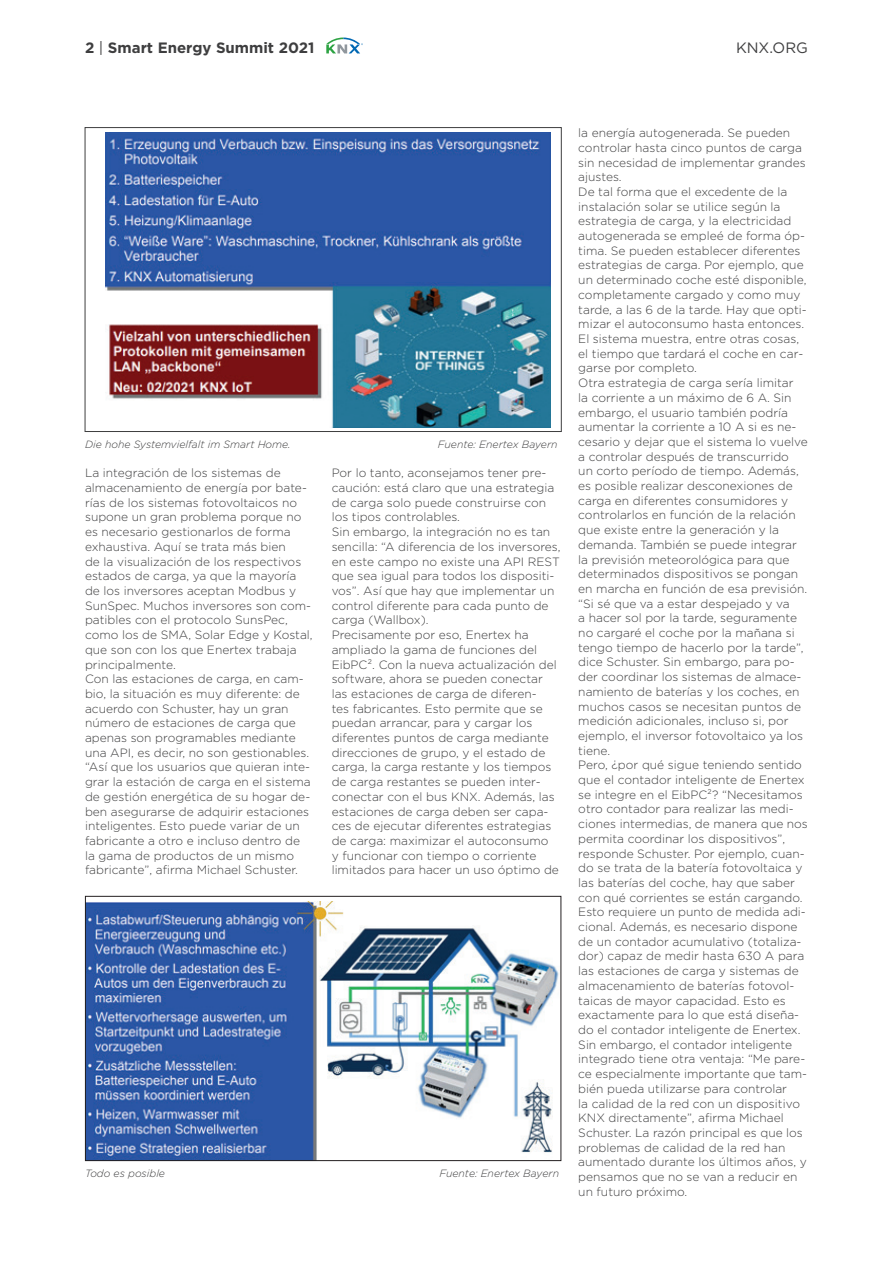
<style>
.page{position:relative;width:893px;height:1263px;background:#fff}
.page>*{position:absolute;margin:0;border:0;box-sizing:border-box;transform-origin:0 0}
.t1{font:700 15px "Gotham";color:#3e3e3f}
.t2{font:15px "Gotham";color:#3e3e3f}
.t3{font:300 12px/14.7px "Gotham";color:#3e3e3f}
.t4{font:italic 300 10.5px "Gotham";color:#3e3e3f}
.s1{font-weight:400}
</style>
<div class="page">
<img style="left:106px;top:132px;width:445px;height:296px">
<img style="left:87px;top:902px;width:472px;height:257px">
<div style="left:85px;top:896px;width:476px;height:265px;border:1px solid #231f20"></div>
<div style="left:85px;top:127px;width:476px;height:305px;border:1px solid #3e3e3f"></div>
<svg style="left:326px;top:38px;width:37px;height:15px"></svg>
<p class="t1" style="left:85px;top:39px;width:231px">2 <span class="s1">|</span> Smart Energy Summit 2021</p>
<p class="t2" style="left:736px;top:39px;width:73px">KNX.ORG</p>
<p class="t4" style="left:85px;top:438px;width:207px">Die hohe Systemvielfalt im Smart Home.</p>
<p class="t4" style="left:438px;top:438px;width:121px">Fuente: Enertex Bayern</p>
<p class="t3" style="left:85px;top:465px;width:229px">La integración de los sistemas de almacenamiento de energía por bate&shy;rías de los sistemas fotovoltaicos no supone un gran problema porque no es necesario gestionarlos de forma exhaustiva. Aquí se trata más bien<br>de la visualización de los respectivos estados de carga, ya que la mayoría de los inversores aceptan Modbus y SunSpec. Muchos inversores son com&shy;patibles con el protocolo SunsPec, como los de SMA, Solar Edge y Kostal, que son con los que Enertex trabaja principalmente.<br>Con las estaciones de carga, en cam&shy;bio, la situación es muy diferente: de acuerdo con Schuster, hay un gran número de estaciones de carga que apenas son programables mediante una API, es decir, no son gestionables. “Así que los usuarios que quieran inte&shy;grar la estación de carga en el sistema de gestión energética de su hogar de&shy;ben asegurarse de adquirir estaciones inteligentes. Esto puede variar de un fabricante a otro e incluso dentro de la gama de productos de un mismo fabricante”, afirma Michael Schuster.</p>
<p class="t3" style="left:332px;top:465px;width:230px">Por lo tanto, aconsejamos tener pre&shy;caución: está claro que una estrategia de carga solo puede construirse con los tipos controlables.<br>Sin embargo, la integración no es tan sencilla: “A diferencia de los inversores, en este campo no existe una API REST que sea igual para todos los dispositi&shy;vos”. Así que hay que implementar un control diferente para cada punto de carga (Wallbox).<br>Precisamente por eso, Enertex ha ampliado la gama de funciones del EibPC². Con la nueva actualización del software, ahora se pueden conectar las estaciones de carga de diferen-<br>tes fabricantes. Esto permite que se puedan arrancar, para y cargar los diferentes puntos de carga mediante direcciones de grupo, y el estado de carga, la carga restante y los tiempos de carga restantes se pueden inter&shy;conectar con el bus KNX. Además, las estaciones de carga deben ser capa&shy;ces de ejecutar diferentes estrategias de carga: maximizar el autoconsumo<br>y funcionar con tiempo o corriente limitados para hacer un uso óptimo de</p>
<p class="t4" style="left:85px;top:1167px;width:82px">Todo es posible</p>
<p class="t4" style="left:439px;top:1167px;width:121px">Fuente: Enertex Bayern</p>
<p class="t3" style="left:578px;top:125px;width:231px">la energía autogenerada. Se pueden controlar hasta cinco puntos de carga sin necesidad de implementar grandes ajustes.<br>De tal forma que el excedente de la instalación solar se utilice según la estrategia de carga, y la electricidad autogenerada se empleé de forma óp&shy;tima. Se pueden establecer diferentes estrategias de carga. Por ejemplo, que un determinado coche esté disponible, completamente cargado y como muy tarde, a las 6 de la tarde. Hay que opti&shy;mizar el autoconsumo hasta entonces.<br>El sistema muestra, entre otras cosas, el tiempo que tardará el coche en car&shy;garse por completo.<br>Otra estrategia de carga sería limitar<br>la corriente a un máximo de 6 A. Sin embargo, el usuario también podría aumentar la corriente a 10 A si es ne&shy;cesario y dejar que el sistema lo vuelve a controlar después de transcurrido<br>un corto período de tiempo. Además, es posible realizar desconexiones de carga en diferentes consumidores y controlarlos en función de la relación que existe entre la generación y la demanda. También se puede integrar la previsión meteorológica para que determinados dispositivos se pongan en marcha en función de esa previsión. “Si sé que va a estar despejado y va<br>a hacer sol por la tarde, seguramente no cargaré el coche por la mañana si tengo tiempo de hacerlo por la tarde”, dice Schuster. Sin embargo, para po&shy;der coordinar los sistemas de almace&shy;namiento de baterías y los coches, en muchos casos se necesitan puntos de medición adicionales, incluso si, por ejemplo, el inversor fotovoltaico ya los tiene.<br>Pero, ¿por qué sigue teniendo sentido que el contador inteligente de Enertex se integre en el EibPC²? “Necesitamos otro contador para realizar las medi&shy;ciones intermedias, de manera que nos permita coordinar los dispositivos”, responde Schuster. Por ejemplo, cuan&shy;do se trata de la batería fotovoltaica y las baterías del coche, hay que saber con qué corrientes se están cargando.<br>Esto requiere un punto de medida adi&shy;cional. Además, es necesario dispone de un contador acumulativo (totaliza&shy;dor) capaz de medir hasta 630 A para las estaciones de carga y sistemas de almacenamiento de baterías fotovol&shy;taicas de mayor capacidad. Esto es exactamente para lo que está diseña&shy;do el contador inteligente de Enertex.<br>Sin embargo, el contador inteligente integrado tiene otra ventaja: “Me pare&shy;ce especialmente importante que tam&shy;bién pueda utilizarse para controlar<br>la calidad de la red con un dispositivo KNX directamente”, afirma Michael Schuster. La razón principal es que los problemas de calidad de la red han aumentado durante los últimos años, y pensamos que no se van a reducir en un futuro próximo.</p>
</div>
